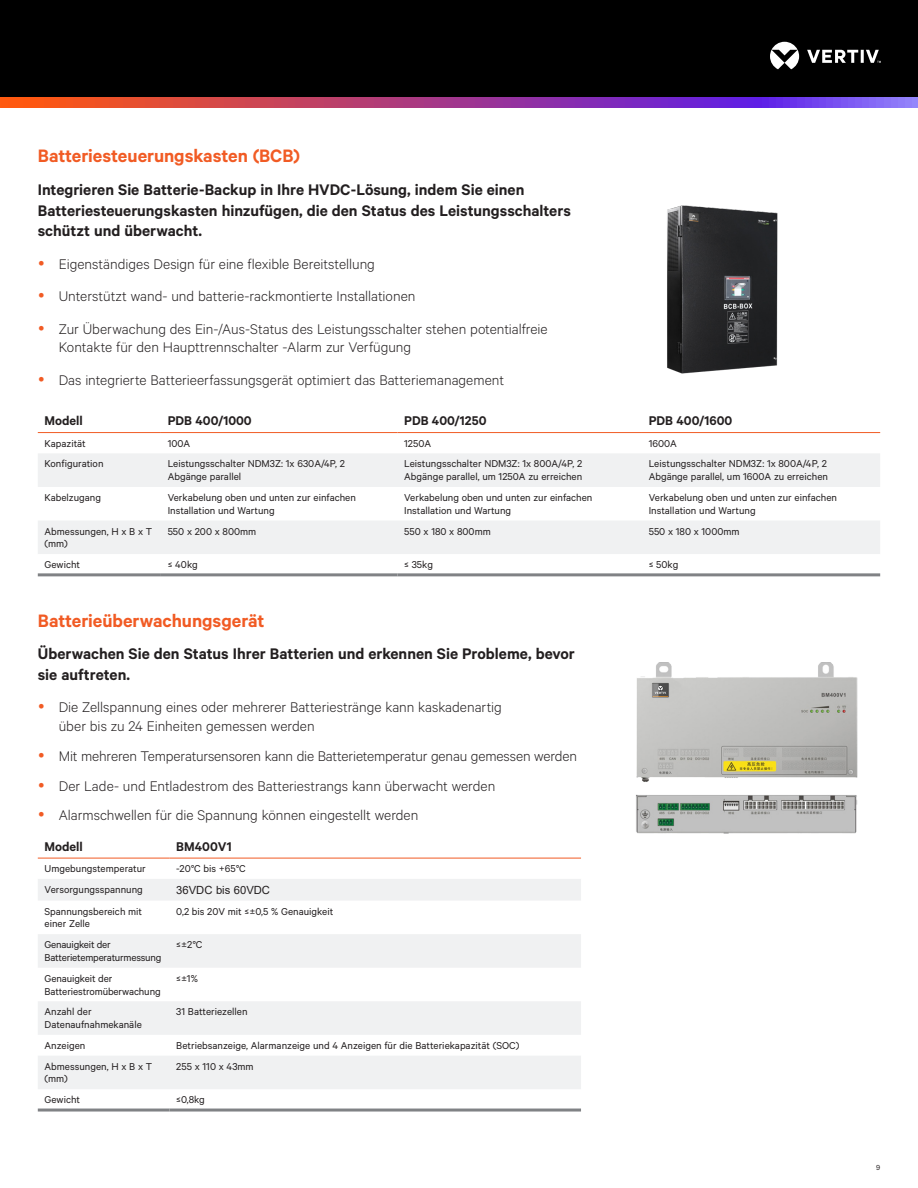
<style>
.page{position:relative;width:918px;height:1188px;background:#fff}
.page>*{position:absolute;margin:0;border:0;box-sizing:border-box;transform-origin:0 0}
.Vertiv_Orange_Main_H{font:600 20.25px "Calibre";letter-spacing:-.005em;color:#f15b24}
.Vertiv_Heading{font:600 17.25px/20.7px "Calibre";color:#231f20}
.t1{font:300 15.75px/18.9px "Calibre";color:#231f20}
.Table_Header_Black{font:600 14.25px "Calibre";color:#231f20}
.Table_Body{font:11.25px/12.8px "Calibre";color:#231f20}
.Table_Body-2{font:11.25px/12.8px "Calibre";letter-spacing:-.02em;color:#231f20}
.Table_Body-3{font:11.25px "Arial";color:#231f20}
.t2{font:8.25px "Calibre";color:#231f20}
</style>
<div class="page">
<div style="left:0;top:0;width:918px;height:108px;background:#000"></div>
<svg style="left:770px;top:42px;width:111px;height:27px"></svg>
<svg style="left:0;top:98px;width:918px;height:10px;background:#a73f8c"></svg>
<svg style="left:38px;top:454px;width:842px;height:100px;fill:#f0f1f2"></svg>
<hr style="left:38px;top:432px;width:123px;height:1px;background:#f15b24">
<hr style="left:161px;top:432px;width:236px;height:1px;background:#f15b24">
<hr style="left:397px;top:432px;width:245px;height:1px;background:#f15b24">
<hr style="left:642px;top:432px;width:238px;height:1px;background:#f15b24">
<hr style="left:38px;top:573px;width:123px;height:3px;background:#808285">
<hr style="left:161px;top:573px;width:236px;height:3px;background:#808285">
<hr style="left:397px;top:573px;width:245px;height:3px;background:#808285">
<hr style="left:642px;top:573px;width:238px;height:3px;background:#808285">
<img style="left:667px;top:205px;width:111px;height:169px">
<svg style="left:38px;top:879px;width:543px;height:210px;fill:#f0f1f2"></svg>
<hr style="left:38px;top:858px;width:132px;height:1px;background:#f15b24">
<hr style="left:170px;top:858px;width:411px;height:1px;background:#f15b24">
<hr style="left:38px;top:1109px;width:132px;height:3px;background:#808285">
<hr style="left:170px;top:1109px;width:411px;height:3px;background:#808285">
<img style="left:636px;top:662px;width:222px;height:172px">
<p class="Vertiv_Orange_Main_H" style="left:38px;top:144px;width:264px">Batteriesteuerungskasten (BCB)</p>
<p class="Vertiv_Heading" style="left:38px;top:179px;width:535px">Integrieren Sie Batterie-Backup in Ihre HVDC-Lösung, indem Sie einen<br>Batteriesteuerungskasten hinzufügen, die den Status des Leistungsschalters schützt und überwacht.</p>
<p class="t1" style="left:59px;top:254px;width:318px">Eigenständiges Design für eine flexible Bereitstellung</p>
<p class="t1" style="left:59px;top:286px;width:358px">Unterstützt wand- und batterie-rackmontierte Installationen</p>
<p class="t1" style="left:59px;top:318px;width:490px">Zur Überwachung des Ein-/Aus-Status des Leistungsschalter stehen potentialfreie<br>Kontakte für den Haupttrennschalter -Alarm zur Verfügung</p>
<p class="t1" style="left:59px;top:370px;width:447px">Das integrierte Batterieerfassungsgerät optimiert das Batteriemanagement</p>
<p class="Table_Header_Black" style="left:45px;top:412px;width:40px">Modell</p>
<p class="Table_Header_Black" style="left:168px;top:412px;width:86px">PDB 400/1000</p>
<p class="Table_Header_Black" style="left:404px;top:412px;width:84px">PDB 400/1250</p>
<p class="Table_Header_Black" style="left:649px;top:412px;width:85px">PDB 400/1600</p>
<p class="Table_Body" style="left:45px;top:436px;width:43px">Kapazität</p>
<p class="Table_Body" style="left:168px;top:436px;width:24px">100A</p>
<p class="Table_Body" style="left:404px;top:436px;width:28px">1250A</p>
<p class="Table_Body" style="left:649px;top:436px;width:30px">1600A</p>
<p class="Table_Body" style="left:45px;top:457px;width:60px">Konfiguration</p>
<p class="Table_Body" style="left:168px;top:457px;width:179px">Leistungsschalter NDM3Z: 1x 630A/4P, 2<br>Abgänge parallel</p>
<p class="Table_Body" style="left:404px;top:457px;width:180px">Leistungsschalter NDM3Z: 1x 800A/4P, 2<br>Abgänge parallel, um 1250A zu erreichen</p>
<p class="Table_Body" style="left:649px;top:457px;width:181px">Leistungsschalter NDM3Z: 1x 800A/4P, 2<br>Abgänge parallel, um 1600A zu erreichen</p>
<p class="Table_Body" style="left:45px;top:491px;width:58px">Kabelzugang</p>
<p class="Table_Body" style="left:168px;top:491px;width:190px">Verkabelung oben und unten zur einfachen<br>Installation und Wartung</p>
<p class="Table_Body" style="left:404px;top:491px;width:190px">Verkabelung oben und unten zur einfachen<br>Installation und Wartung</p>
<p class="Table_Body" style="left:649px;top:491px;width:190px">Verkabelung oben und unten zur einfachen<br>Installation und Wartung</p>
<p class="Table_Body" style="left:45px;top:524px;width:109px">Abmessungen, H x B x T (mm)</p>
<p class="Table_Body" style="left:168px;top:524px;width:90px">550 x 200 x 800mm</p>
<p class="Table_Body" style="left:404px;top:524px;width:88px">550 x 180 x 800mm</p>
<p class="Table_Body" style="left:649px;top:524px;width:92px">550 x 180 x 1000mm</p>
<p class="Table_Body" style="left:45px;top:558px;width:37px">Gewicht</p>
<p class="Table_Body" style="left:168px;top:558px;width:32px">≤ 40kg</p>
<p class="Table_Body" style="left:404px;top:558px;width:30px">≤ 35kg</p>
<p class="Table_Body" style="left:649px;top:558px;width:31px">≤ 50kg</p>
<p class="Vertiv_Orange_Main_H" style="left:38px;top:608px;width:228px">Batterieüberwachungsgerät</p>
<p class="Vertiv_Heading" style="left:38px;top:643px;width:539px">Überwachen Sie den Status Ihrer Batterien und erkennen Sie Probleme, bevor sie auftreten.</p>
<p class="t1" style="left:59px;top:697px;width:445px">Die Zellspannung eines oder mehrerer Batteriestränge kann kaskadenartig über bis zu 24 Einheiten gemessen werden</p>
<p class="t1" style="left:59px;top:746px;width:520px">Mit mehreren Temperatursensoren kann die Batterietemperatur genau gemessen werden</p>
<p class="t1" style="left:59px;top:776px;width:438px">Der Lade- und Entladestrom des Batteriestrangs kann überwacht werden</p>
<p class="t1" style="left:59px;top:805px;width:361px">Alarmschwellen für die Spannung können eingestellt werden</p>
<p class="Table_Header_Black" style="left:45px;top:838px;width:40px">Modell</p>
<p class="Table_Header_Black" style="left:176px;top:838px;width:57px">BM400V1</p>
<p class="Table_Body" style="left:45px;top:862px;width:103px">Umgebungstemperatur</p>
<p class="Table_Body" style="left:176px;top:862px;width:71px">-20°C bis +65°C</p>
<p class="Table_Body" style="left:45px;top:883px;width:100px">Versorgungsspannung</p>
<p class="Table_Body-3" style="left:176px;top:882px;width:95px">36VDC bis 60VDC</p>
<p class="Table_Body" style="left:45px;top:904px;width:99px">Spannungsbereich mit einer Zelle</p>
<p class="Table_Body" style="left:176px;top:904px;width:159px">0,2 bis 20V mit ≤±0,5 % Genauigkeit</p>
<p class="Table_Body-2" style="left:45px;top:938px;width:118px">Genauigkeit der<br>Batterietemperaturmessung</p>
<p class="Table_Body" style="left:176px;top:938px;width:28px">≤±2°C</p>
<p class="Table_Body" style="left:45px;top:972px;width:118px">Genauigkeit der<br>Batteriestromüberwachung</p>
<p class="Table_Body" style="left:176px;top:972px;width:23px">≤±1%</p>
<p class="Table_Body" style="left:45px;top:1005px;width:99px">Anzahl der<br>Datenaufnahmekanäle</p>
<p class="Table_Body" style="left:176px;top:1005px;width:73px">31 Batteriezellen</p>
<p class="Table_Body" style="left:45px;top:1039px;width:42px">Anzeigen</p>
<p class="Table_Body" style="left:176px;top:1039px;width:345px">Betriebsanzeige, Alarmanzeige und 4 Anzeigen für die Batteriekapazität (SOC)</p>
<p class="Table_Body" style="left:45px;top:1059px;width:109px">Abmessungen, H x B x T (mm)</p>
<p class="Table_Body" style="left:176px;top:1059px;width:79px">255 x 110 x 43mm</p>
<p class="Table_Body" style="left:45px;top:1093px;width:37px">Gewicht</p>
<p class="Table_Body" style="left:176px;top:1093px;width:30px">≤0,8kg</p>
<p class="t2" style="left:876px;top:1162px;width:6px">9</p>
</div>
